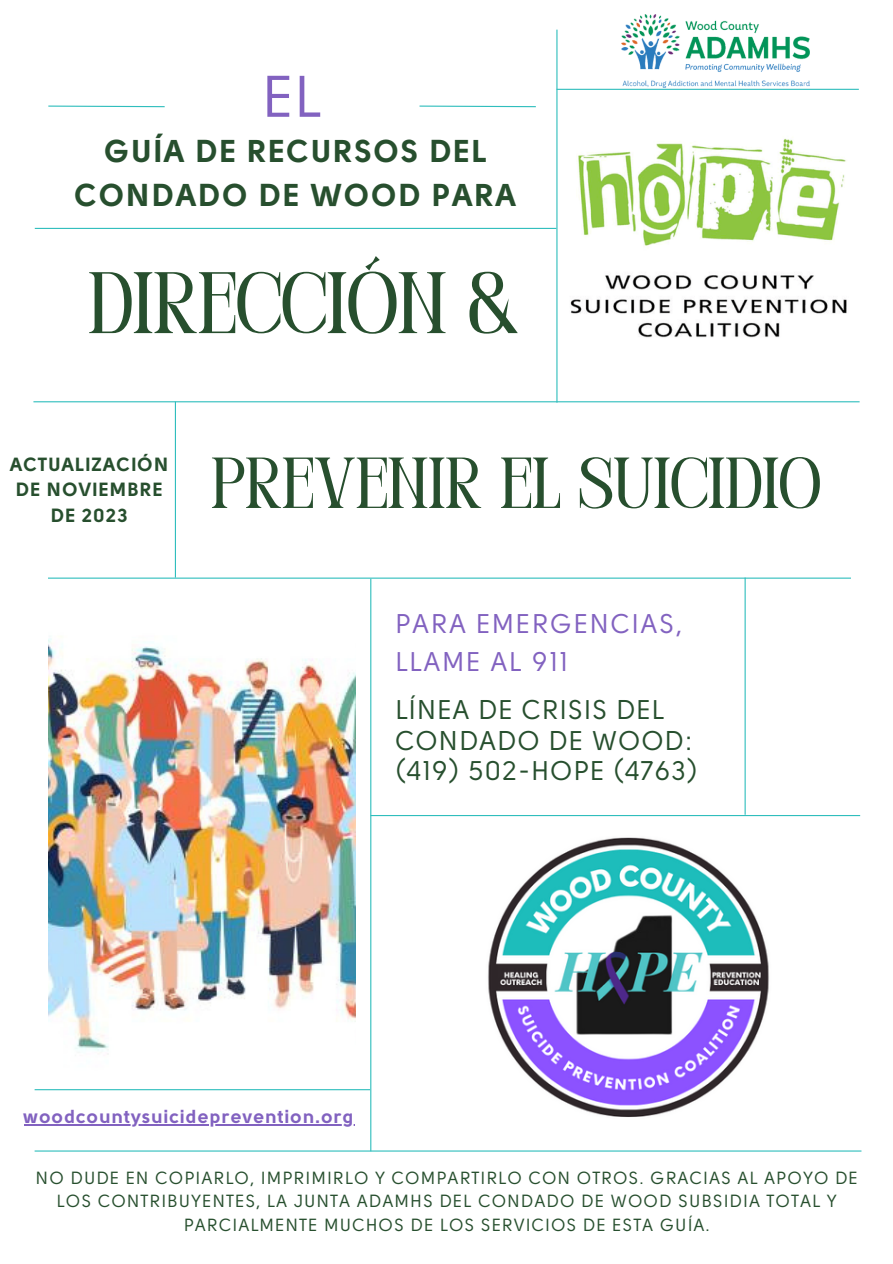
<style>
.page{position:relative;width:893px;height:1264px;background:#fff}
.page>*{position:absolute;margin:0;border:0;box-sizing:border-box;transform-origin:0 0}
.t1{font:87px "Perandoryv 2";color:#274f2e}
.t2{font:72px "Perandoryv 2";color:#274f2e}
.t3{font:58.5px "Solomon Sans";color:#8262c0}
.t4{font:700 31.5px/43.8px "Solomon Sans";letter-spacing:.05em;color:#274f2e;text-align:center}
.t5{font:27px/30.3px "Solomon Sans";letter-spacing:.025em;color:#274f2e}
.t6{font:27px/37.2px "Solomon Sans";letter-spacing:.05em;color:#8262c0}
.t7{font:700 19.05px/25.8px "Solomon Sans";letter-spacing:.05em;color:#274f2e;text-align:center}
.t8{font:700 18.9px "Solomon Sans";letter-spacing:.055em;color:#8262c0}
.t9{font:17.55px/23.7px "Solomon Sans";letter-spacing:.05em;color:#274f2e;text-align:center}
</style>
<div class="page">
<img style="left:570px;top:138px;width:277px;height:200px">
<img style="left:48px;top:636px;width:307px;height:416px">
<hr style="left:35px;top:228px;width:521px;height:1px;background:#30bebd">
<svg style="left:48px;top:105px;width:117px;height:3px"></svg>
<svg style="left:419px;top:105px;width:117px;height:3px"></svg>
<hr style="left:33px;top:401px;width:826px;height:1px;background:#30bebd">
<hr style="left:556px;top:89px;width:302px;height:1px;background:#30bebd">
<hr style="left:370px;top:815px;width:490px;height:1px;background:#30bebd">
<img style="left:488px;top:837px;width:281px;height:280px">
<hr style="left:35px;top:1150px;width:826px;height:1px;background:#30bebd">
<hr style="left:35px;top:1089px;width:335px;height:1px;background:#30bebd">
<hr style="left:48px;top:577px;width:802px;height:1px;background:#30bebd">
<hr style="left:175px;top:401px;width:1px;height:176px;background:#30bebd">
<hr style="left:744px;top:577px;width:1px;height:237px;background:#30bebd">
<hr style="left:370px;top:578px;width:1px;height:573px;background:#30bebd">
<hr style="left:556px;top:30px;width:1px;height:372px;background:#30bebd">
<img style="left:621px;top:14px;width:189px;height:73px">
<hr style="left:24px;top:1124px;width:330px;height:1px;background:#8262c0">
<p class="t3" style="left:262px;top:70px;width:61px">EL</p>
<p class="t4" style="left:75px;top:130px;width:443px">GUÍA DE RECURSOS DEL<br>CONDADO DE WOOD PARA</p>
<p class="t1" style="left:88px;top:268px;width:432px">DIRECCIÓN &amp;</p>
<p class="t7" style="left:10px;top:452px;width:160px">ACTUALIZACIÓN<br>DE NOVIEMBRE<br>DE 2023</p>
<p class="t2" style="left:211px;top:454px;width:611px">PREVENIR EL SUICIDIO</p>
<p class="t6" style="left:395px;top:606px;width:289px">PARA EMERGENCIAS,<br>LLAME AL 911</p>
<p class="t5" style="left:395px;top:696px;width:304px">LÍNEA DE CRISIS DEL<br>CONDADO DE WOOD: (419) 502-HOPE (4763)</p>
<p class="t8" style="left:24px;top:1107px;width:331px">woodcountysuicideprevention.org</p>
<p class="t9" style="left:36px;top:1166px;width:823px">NO DUDE EN COPIARLO, IMPRIMIRLO Y COMPARTIRLO CON OTROS. GRACIAS AL APOYO DE<br>LOS CONTRIBUYENTES, LA JUNTA ADAMHS DEL CONDADO DE WOOD SUBSIDIA TOTAL Y<br>PARCIALMENTE MUCHOS DE LOS SERVICIOS DE ESTA GUÍA.</p>
</div>
